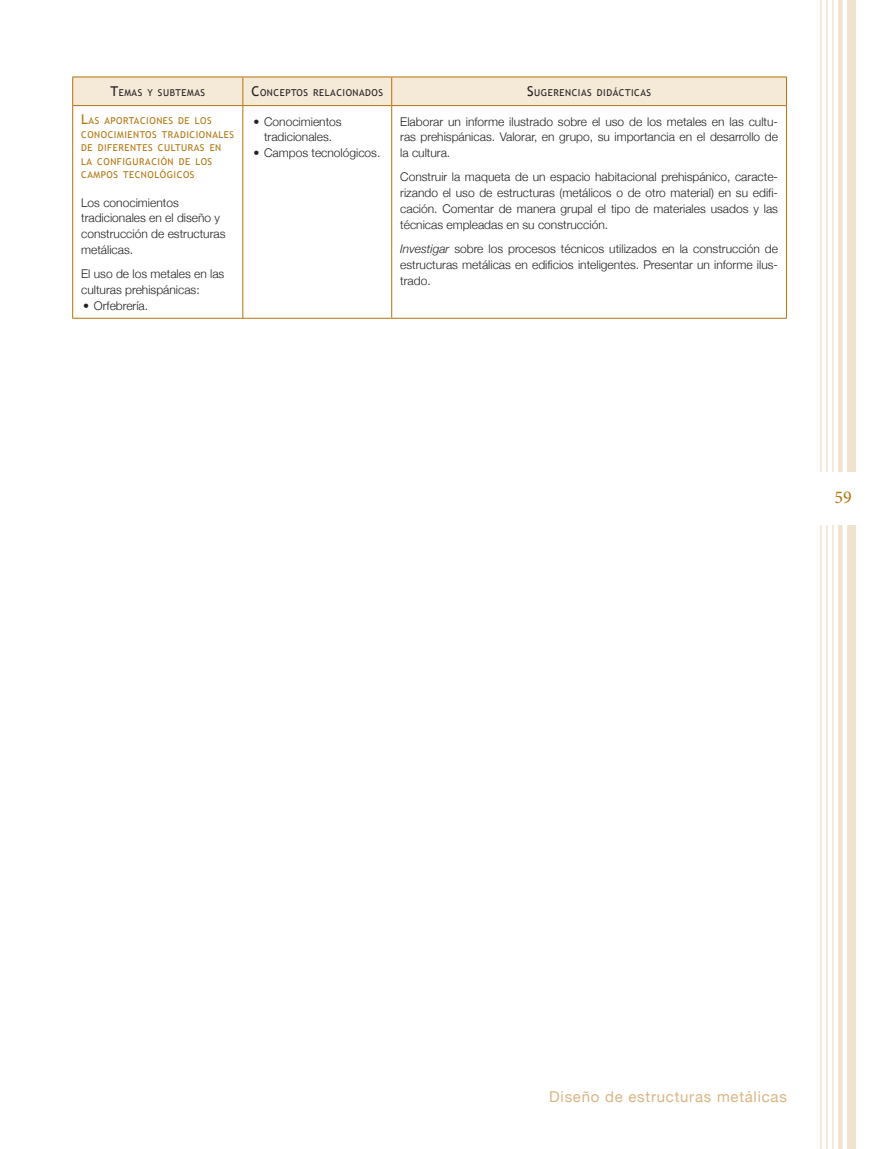
<style>
.page{position:relative;width:872px;height:1149px;background:#fff}
.page>*{position:absolute;margin:0;border:0;box-sizing:border-box;transform-origin:0 0}
.t1{font:18px "Minion Pro";color:#b2730b}
.t2{font:15px "Helvetica Neue";letter-spacing:.05em;color:#dbb583}
.t3{font:300 12px/15.8px "Helvetica Neue";color:#231f20;text-align:justify}
.t4{font:9.45px/13.5px "Trebuchet MS";letter-spacing:.055em;color:#b2730b}
.t5{font:9.45px "Trebuchet MS";letter-spacing:.055em;color:#231f20}
.s1{font-size:13.5px}
.s2{font-style:italic}
</style>
<div class="page">
<div style="left:847px;top:0;width:9px;height:1148px;background:#efe3cf"></div>
<hr style="left:838px;top:0;width:4px;height:1148px;background:#efe3cf">
<hr style="left:832px;top:0;width:1px;height:1148px;background:#b2730b">
<hr style="left:826px;top:0;width:1px;height:1148px;background:#b2730b">
<hr style="left:820px;top:0;width:1px;height:1148px;background:#b2730b">
<div style="left:740px;top:472px;width:132px;height:53px;background:#fff"></div>
<hr style="left:72px;top:106px;width:1px;height:212px;background:#b2730b">
<hr style="left:242px;top:106px;width:1px;height:212px;background:#b2730b">
<hr style="left:391px;top:106px;width:1px;height:212px;background:#b2730b">
<hr style="left:786px;top:106px;width:1px;height:212px;background:#b2730b">
<hr style="left:72px;top:318px;width:171px;height:1px;background:#b2730b">
<hr style="left:243px;top:318px;width:149px;height:1px;background:#b2730b">
<hr style="left:392px;top:318px;width:395px;height:1px;background:#b2730b">
<svg style="left:72px;top:77px;width:715px;height:29px;background:#f1e2cb"></svg>
<p class="t5" style="left:110px;top:87px;width:96px"><span class="s1">T</span>EMAS Y SUBTEMAS</p>
<p class="t5" style="left:251px;top:87px;width:133px"><span class="s1">C</span>ONCEPTOS RELACIONADOS</p>
<p class="t5" style="left:527px;top:87px;width:125px"><span class="s1">S</span>UGERENCIAS DIDÁCTICAS</p>
<p class="t4" style="left:81px;top:114px;width:154px"><span class="s1">L</span>AS APORTACIONES DE LOS<br>CONOCIMIENTOS TRADICIONALES<br>DE DIFERENTES CULTURAS EN<br>LA CONFIGURACIÓN DE LOS<br>CAMPOS TECNOLÓGICOS</p>
<p class="t3" style="left:81px;top:194px;width:146px;text-align:left">Los conocimientos tradicionales en el diseño y construcción de estructuras metálicas.</p>
<p class="t3" style="left:81px;top:266px;width:145px">El uso de los metales en las culturas prehispánicas:</p>
<p class="t3" style="left:83px;top:297px;width:66px">• Orfebrería.</p>
<p class="t3" style="left:253px;top:113px;width:90px;text-align:center">• Conocimientos tradicionales.</p>
<p class="t3" style="left:253px;top:145px;width:128px">• Campos tecnológicos.</p>
<p class="t3" style="left:400px;top:113px;width:379px">Elaborar un informe ilustrado sobre el uso de los metales en las cultu&shy;ras prehispánicas. Valorar, en grupo, su importancia en el desarrollo de la cultura.</p>
<p class="t3" style="left:400px;top:169px;width:379px">Construir la maqueta de un espacio habitacional prehispánico, caracte&shy;rizando el uso de estructuras (metálicos o de otro material) en su edifi&shy;cación. Comentar de manera grupal el tipo de materiales usados y las técnicas empleadas en su construcción.</p>
<p class="t3" style="left:400px;top:240px;width:379px"><span class="s2">Investigar</span> sobre los procesos técnicos utilizados en la construcción de estructuras metálicas en edificios inteligentes. Presentar un informe ilus&shy;trado.</p>
<h1 class="t1" style="left:834px;top:485px;width:19px">59</h1>
<p class="t2" style="left:549px;top:1086px;width:239px">Diseño de estructuras metálicas</p>
</div>
